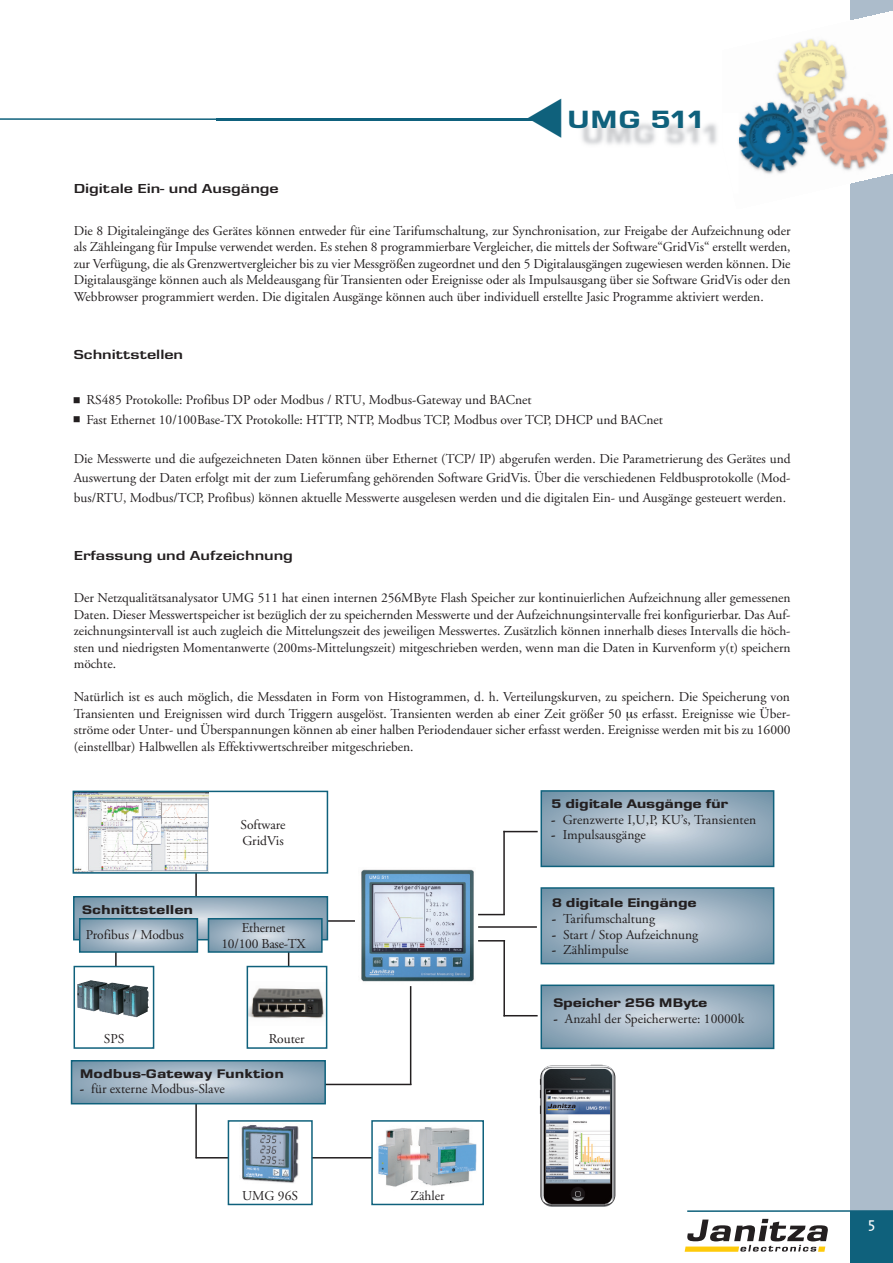
<style>
.page{position:relative;width:893px;height:1263px;background:#fff}
.page>*{position:absolute;margin:0;border:0;box-sizing:border-box;transform-origin:0 0}
.t1{font:700 24px "Seat Eurostile";letter-spacing:.015em;color:#0f617c}
.t2{font:15px "The Sans";color:#fff}
.t3{font:13.5px/16.5px "Adobe Garamond";color:#231f20;text-align:justify}
.t4{font:600 12.45px "Seat Eurostile";color:#231f20}
.t5{font:700 12px "Seat Eurostile";letter-spacing:-.02em;color:#231f20}
.t6{font:700 12px "Seat Eurostile";color:#231f20}
.s1{font-weight:700}
</style>
<div class="page">
<div style="left:850px;top:0;width:43px;height:1263px;background:#acbccb"></div>
<img style="left:739px;top:12px;width:154px;height:172px">
<svg style="left:685px;top:1219px;width:143px;height:33px"></svg>
<div style="left:850px;top:1211px;width:43px;height:52px;background:#0f617c"></div>
<hr style="left:687px;top:1210px;width:206px;height:2px;background:#0f617c">
<img style="left:582px;top:123px;width:135px;height:22px">
<hr style="left:317px;top:1084px;width:94px;height:1px;background:#231f20">
<hr style="left:325px;top:920px;width:59px;height:2px;background:#231f20">
<hr style="left:195px;top:1101px;width:2px;height:57px;background:#231f20">
<hr style="left:196px;top:1157px;width:183px;height:1px;background:#231f20">
<hr style="left:288px;top:940px;width:1px;height:41px;background:#231f20">
<hr style="left:115px;top:944px;width:2px;height:41px;background:#231f20">
<div style="left:355px;top:851px;width:123px;height:138px;background:#fff"></div>
<img style="left:361px;top:869px;width:113px;height:113px">
<svg style="left:543px;top:793px;width:228px;height:71px;background:#9fb3c3"></svg>
<div style="left:540px;top:790px;width:234px;height:77px;border:2px solid #0f617c"></div>
<svg style="left:543px;top:890px;width:228px;height:71px;background:#9fb3c3"></svg>
<div style="left:540px;top:887px;width:234px;height:77px;border:2px solid #0f617c"></div>
<svg style="left:543px;top:987px;width:228px;height:59px;background:#9fb3c3"></svg>
<div style="left:540px;top:984px;width:234px;height:65px;border:2px solid #0f617c"></div>
<hr style="left:503px;top:831px;width:2px;height:84px;background:#231f20">
<hr style="left:503px;top:831px;width:35px;height:1px;background:#231f20">
<svg style="left:478px;top:914px;width:25px;height:1px"></svg>
<hr style="left:503px;top:940px;width:2px;height:76px;background:#231f20">
<hr style="left:478px;top:926px;width:59px;height:2px;background:#231f20">
<hr style="left:503px;top:1015px;width:35px;height:1px;background:#231f20">
<svg style="left:478px;top:940px;width:25px;height:1px"></svg>
<hr style="left:195px;top:868px;width:2px;height:56px;background:#231f20">
<svg style="left:76px;top:899px;width:249px;height:38px;background:#9fb3c3"></svg>
<div style="left:73px;top:896px;width:255px;height:44px;border:2px solid #0f617c"></div>
<img style="left:76px;top:794px;width:132px;height:77px">
<div style="left:73px;top:791px;width:255px;height:83px;border:2px solid #0f617c"></div>
<div style="left:75px;top:967px;width:78px;height:80px;background:#fff"></div>
<img style="left:77px;top:980px;width:72px;height:37px">
<div style="left:74px;top:966px;width:80px;height:83px;border:2px solid #0f617c"></div>
<div style="left:248px;top:967px;width:78px;height:80px;background:#fff"></div>
<img style="left:250px;top:988px;width:74px;height:31px">
<div style="left:247px;top:966px;width:80px;height:83px;border:2px solid #0f617c"></div>
<svg style="left:82px;top:921px;width:113px;height:29px;background:#a2b6c5"></svg>
<div style="left:79px;top:918px;width:119px;height:35px;border:2px solid #0f617c"></div>
<svg style="left:211px;top:921px;width:109px;height:29px;background:#a2b6c5"></svg>
<div style="left:208px;top:918px;width:115px;height:35px;border:2px solid #0f617c"></div>
<svg style="left:74px;top:1063px;width:249px;height:38px;background:#a0b5c4"></svg>
<div style="left:71px;top:1060px;width:255px;height:44px;border:2px solid #0f617c"></div>
<div style="left:229px;top:1122px;width:82px;height:82px;background:#fff"></div>
<img style="left:241px;top:1125px;width:58px;height:58px">
<div style="left:228px;top:1120px;width:85px;height:85px;border:2px solid #0f617c"></div>
<img style="left:374px;top:1127px;width:103px;height:60px">
<div style="left:371px;top:1120px;width:113px;height:85px;border:2px solid #0f617c"></div>
<hr style="left:410px;top:986px;width:1px;height:99px;background:#231f20">
<img style="left:540px;top:1064px;width:75px;height:143px">
<svg style="left:0;top:118px;width:534px;height:3px;background:#3f8096"></svg>
<h1 class="t1" style="left:567px;top:110px;width:139px">UMG 511</h1>
<p class="t4" style="left:74px;top:184px;width:207px">Digitale Ein- und Ausgänge</p>
<p class="t3" style="left:74px;top:223px;width:718px">Die 8 Digitaleingänge des Gerätes können entweder für eine Tarifumschaltung, zur Synchronisation, zur Freigabe der Aufzeichnung oder als Zähleingang für Impulse verwendet werden. Es stehen 8 programmierbare Vergleicher, die mittels der Software“GridVis“ erstellt werden, zur Verfügung, die als Grenzwertvergleicher bis zu vier Messgrößen zugeordnet und den 5 Digitalausgängen zugewiesen werden können. Die Digitalausgänge können auch als Meldeausgang für Transienten oder Ereignisse oder als Impulsausgang über sie Software GridVis oder den Webbrowser programmiert werden. Die digitalen Ausgänge können auch über individuell erstellte Jasic Programme aktiviert werden.</p>
<p class="t4" style="left:74px;top:350px;width:111px">Schnittstellen</p>
<p class="t3" style="left:86px;top:391px;width:578px;line-height:19.5px">RS485 Protokolle: Profibus DP oder Modbus / RTU, Modbus-Gateway und BACnet<br>Fast Ethernet 10/100Base-TX Protokolle: HTTP, NTP, Modbus TCP, Modbus over TCP, DHCP und BACnet</p>
<p class="t3" style="left:74px;top:450px;width:718px;line-height:19.5px">Die Messwerte und die aufgezeichneten Daten können über Ethernet (TCP/ IP) abgerufen werden. Die Parametrierung des Gerätes und Auswertung der Daten erfolgt mit der zum Lieferumfang gehörenden Software GridVis. Über die verschiedenen Feldbusprotokolle (Mod&shy;bus/RTU, Modbus/TCP, Profibus) können aktuelle Messwerte ausgelesen werden und die digitalen Ein- und Ausgänge gesteuert werden.</p>
<p class="t4" style="left:74px;top:551px;width:221px">Erfassung und Aufzeichnung</p>
<p class="t3" style="left:74px;top:591px;width:718px">Der Netzqualitätsanalysator UMG 511 hat einen internen 256MByte Flash Speicher zur kontinuierlichen Aufzeichnung aller gemessenen Daten. Dieser Messwertspeicher ist bezüglich der zu speichernden Messwerte und der Aufzeichnungsintervalle frei konfigurierbar. Das Auf&shy;zeichnungsintervall ist auch zugleich die Mittelungszeit des jeweiligen Messwertes. Zusätzlich können innerhalb dieses Intervalls die höch&shy;sten und niedrigsten Momentanwerte (200ms-Mittelungszeit) mitgeschrieben werden, wenn man die Daten in Kurvenform y(t) speichern möchte.</p>
<p class="t3" style="left:74px;top:690px;width:718px">Natürlich ist es auch möglich, die Messdaten in Form von Histogrammen, d. h. Verteilungskurven, zu speichern. Die Speicherung von Transienten und Ereignissen wird durch Triggern ausgelöst. Transienten werden ab einer Zeit größer 50 s erfasst. Ereignisse wie Über&shy;ströme oder Unter- und Überspannungen können ab einer halben Periodendauer sicher erfasst werden. Ereignisse werden mit bis zu 16000 (einstellbar) Halbwellen als Effektivwertschreiber mitgeschrieben.</p>
<p class="t6" style="left:82px;top:905px;width:113px">Schnittstellen</p>
<p class="t3" style="left:241px;top:817px;width:47px">Software<br>GridVis</p>
<p class="t3" style="left:86px;top:928px;width:99px">Profibus / Modbus</p>
<p class="t3" style="left:221px;top:920px;width:86px;text-align:center">Ethernet<br>10/100 Base-TX</p>
<p class="t3" style="left:104px;top:1032px;width:22px">SPS</p>
<p class="t3" style="left:269px;top:1032px;width:37px">Router</p>
<p class="t6" style="left:80px;top:1069px;width:206px">Modbus-Gateway Funktion</p>
<p class="t3" style="left:80px;top:1082px;width:147px"><span class="s1">-</span> für externe Modbus-Slave</p>
<p class="t3" style="left:242px;top:1189px;width:57px">UMG 96S</p>
<p class="t3" style="left:410px;top:1189px;width:36px">Zähler</p>
<p class="t5" style="left:551px;top:799px;width:178px">5 digitale Ausgänge für</p>
<p class="t3" style="left:551px;top:812px;width:207px"><span class="s1">-</span> Grenzwerte I,U,P, KU’s, Transienten</p>
<p class="t3" style="left:551px;top:828px;width:96px"><span class="s1">-</span> Impulsausgänge</p>
<p class="t5" style="left:552px;top:898px;width:146px">8 digitale Eingänge</p>
<p class="t3" style="left:552px;top:911px;width:105px"><span class="s1">-</span> Tarifumschaltung</p>
<p class="t3" style="left:552px;top:927px;width:148px"><span class="s1">-</span> Start / Stop Aufzeichnung</p>
<p class="t3" style="left:552px;top:943px;width:78px"><span class="s1">-</span> Zählimpulse</p>
<p class="t5" style="left:553px;top:998px;width:155px">Speicher 256 MByte</p>
<p class="t3" style="left:553px;top:1012px;width:192px"><span class="s1">-</span> Anzahl der Speicherwerte: 10000k</p>
<p class="t2" style="left:868px;top:1217px;width:9px">5</p>
</div>
